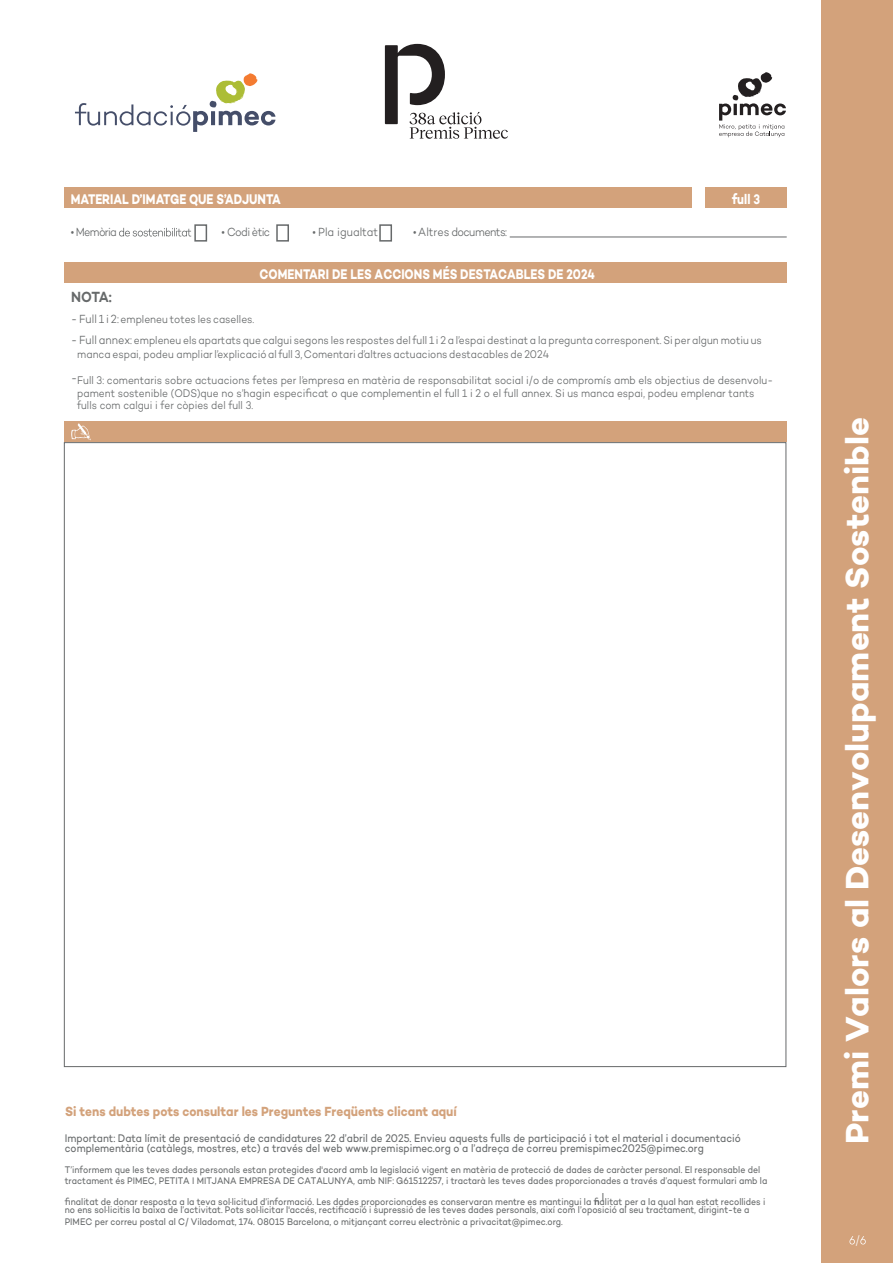
<style>
.page{position:relative;width:893px;height:1263px;background:#fff}
.page>*{position:absolute;margin:0;border:0;box-sizing:border-box;transform-origin:0 0}
.t1{font:700 33px "Campton";color:#fff}
.t2{font:600 15px "Campton";color:#66696a;scale:.89 1}
.t3{font:700 14.25px "Campton";color:#fff;scale:.8 1}
.t4{font:700 13.5px "Campton";color:#d3a27b;scale:.89 1}
.t5{font:300 12px "Campton";color:#66696a;scale:.9 1}
.t6{font:300 12px "Campton";letter-spacing:-.065em;color:#66696a;scale:.9 1}
.t7{font:300 12px "Campton";color:#fff;scale:.89 1}
.t8{font:300 11.25px/12.1px "Campton";color:#66696a;scale:.9 1}
.t9{font:11.25px/10.2px "Campton";color:#66696a;scale:.89 1}
.t10{font:9.75px/11.2px "Campton";color:#66696a;scale:.89 1}
.s1{font-size:12px}
</style>
<div class="page">
<div style="left:64px;top:187px;width:628px;height:21px;background:#d3a27b"></div>
<div style="left:64px;top:421px;width:723px;height:21px;background:#d3a27b"></div>
<div style="left:821px;top:0;width:72px;height:1263px;background:#d3a27b"></div>
<svg style="left:71px;top:423px;width:20px;height:17px"></svg>
<div style="left:64px;top:262px;width:723px;height:21px;background:#d3a27b"></div>
<svg style="left:849px;top:1236px;width:17px;height:8px"></svg>
<hr style="left:510px;top:237px;width:277px;height:1px;background:#66696a">
<svg style="left:119px;top:228px;width:72px;height:8px"></svg>
<div style="left:276px;top:224px;width:13px;height:18px;border:2px solid #66696a"></div>
<div style="left:194px;top:224px;width:13px;height:18px;border:2px solid #66696a"></div>
<div style="left:705px;top:187px;width:82px;height:21px;background:#d3a27b"></div>
<div style="left:379px;top:224px;width:13px;height:18px;border:2px solid #66696a"></div>
<svg style="left:75px;top:73px;width:200px;height:59px"></svg>
<svg style="left:719px;top:72px;width:67px;height:65px"></svg>
<svg style="left:385px;top:44px;width:123px;height:95px"></svg>
<h3 class="t3" style="left:71px;top:190px;width:264px">MATERIAL D’IMATGE QUE S’ADJUNTA</h3>
<p class="t6" style="left:71px;top:225px;width:53px">• Memòria</p>
<p class="t5" style="left:221px;top:225px;width:56px">C• c i tèido</p>
<p class="t5" style="left:312px;top:225px;width:75px">• Pla igualtat</p>
<p class="t5" style="left:413px;top:225px;width:106px">A• ucodse r t l m e n t s :</p>
<h3 class="t3" style="left:260px;top:265px;width:421px">COMENTARI DE LES ACCIONS MÉS DESTACABLES DE 2024</h3>
<h3 class="t3" style="left:732px;top:190px;width:36px">full 3</h3>
<h2 class="t2" style="left:71px;top:287px;width:47px">NOTA:</h2>
<p class="t8" style="left:71px;top:313px;width:205px"><span class="s1">- Full 1 i 2:</span> empleneu totes les caselles.</p>
<p class="t8" style="left:77px;top:333px;width:762px;line-height:13.8px;text-indent:-6px"><span class="s1">- Full annex:</span> empleneu els apartats que calgui segons les respostes del full 1 i 2 a l’espai destinat a la pregunta corresponent. Si per algun motiu us manca espai, podeu ampliar l’explicació al full 3, Comentari d’altres actuacions destacables de 2024</p>
<p class="t5" style="left:71px;top:370px;width:8px">-</p>
<p class="t8" style="left:77px;top:374px;width:775px">Full 3: comentaris sobre actuacions fetes per l’empresa en matèria de responsabilitat social i/o de compromís amb els objectius de desenvolu&shy;pament sostenible (ODS)que no s’hagin especificat o que complementin el full 1 i 2 o el full annex. Si us manca espai, podeu emplenar tants fulls com calgui i fer còpies del full 3.</p>
<h3 class="t4" style="left:65px;top:1103px;width:442px">Si tens dubtes pots consultar les Preguntes Freqüents clicant aquí</h3>
<p class="t9" style="left:65px;top:1133px;width:761px">Important: Data límit de presentació de candidatures 22 d’abril de 2025. Envieu aquests fulls de participació i tot el material i documentació complementària (catàlegs, mostres, etc) a través del web www.premispimec.org o a l’adreça de correu premispimec2025@pimec.org</p>
<p class="t10" style="left:65px;top:1163px;width:791px">T’informem que les teves dades personals estan protegides d'acord amb la legislació vigent en matèria de protecció de dades de caràcter personal. El responsable del tractament és PIMEC, PETITA I MITJANA EMPRESA DE CATALUNYA, amb NIF: G61512257, i tractarà les teves dades proporcionades a través d’aquest formulari amb la</p>
<p class="t10" style="left:65px;top:1196px;width:608px">finalitat de donar resposta a la teva sol·licitud d’informació. Les dades proporcionades es conservaran mentre es mantingui la fi <sup>l</sup></p>
<p class="t10" style="left:65px;top:1197px;width:789px;line-height:7.9px;text-indent:530px">nalitat per a la qual han estat recollides i no ens sol·licitis la baixa de l’activitat. Pots sol·licitar l'accés, rectificació i supressió de les teves dades personals, així com l’oposició al seu tractament, dirigint-te a</p>
<p class="t10" style="left:65px;top:1215px;width:561px">PIMEC per correu postal al C/ Viladomat, 174. 08015 Barcelona, o mitjançant correu electrònic a privacitat@pimec.org.</p>
<h1 class="t1" style="left:836px;top:1144px;width:728px;rotate:-90deg">Premi Valors al Desenvolupament Sostenible</h1>
<p class="t7" style="left:855px;top:1233px;width:6px">/</p>
</div>
